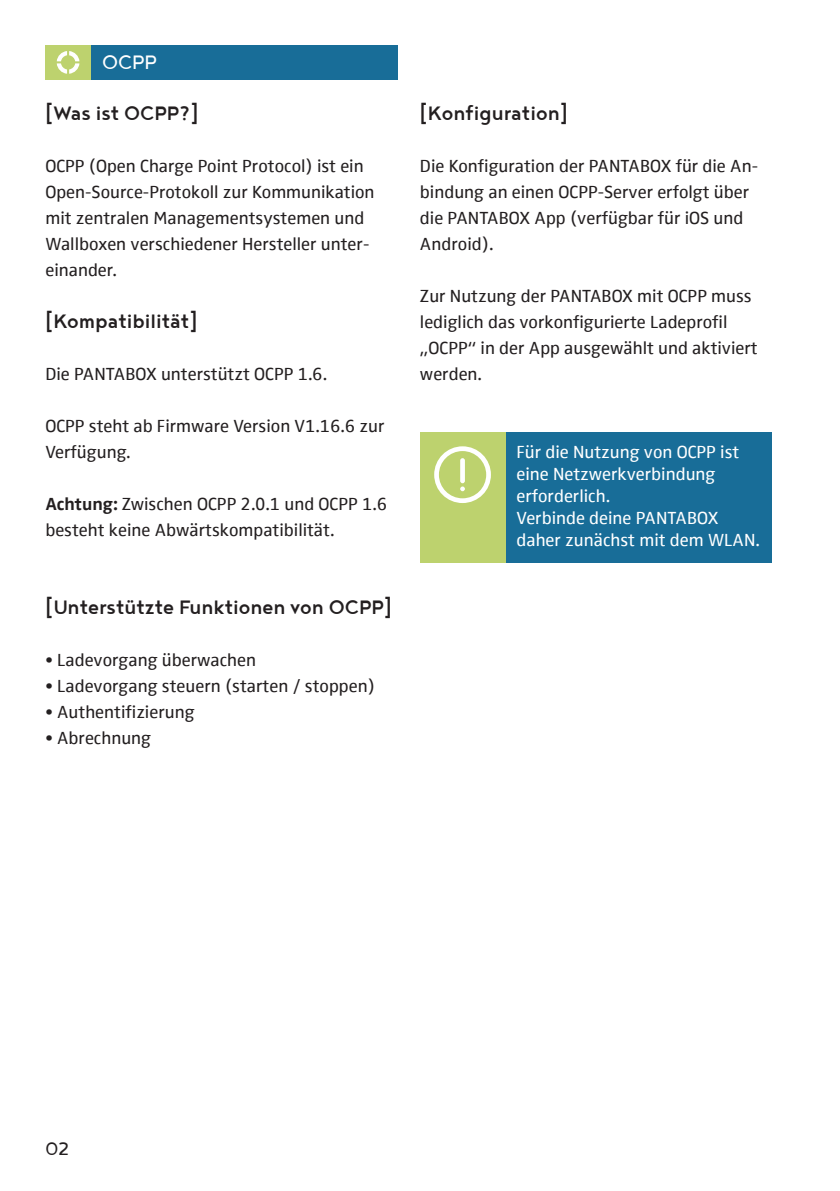
<style>
.page{position:relative;width:840px;height:1191px;background:#fff}
.page>*{position:absolute;margin:0;border:0;box-sizing:border-box;transform-origin:0 0}
.t1{font:500 24px "Noyh";color:#231f20}
.t2{font:24px "Noyh";color:#fff}
.t3{font:22px "Noyh";color:#231f20}
.t4{font:18px/26px "Zwo Offc Pro";color:#231f20}
.t5{font:18px/22px "Zwo Offc Pro";color:#fff}
.s1{font-weight:700}
</style>
<div class="page">
<div style="left:45px;top:45px;width:46px;height:34px;background:#bdd26e"></div>
<div style="left:91px;top:45px;width:306px;height:34px;background:#186d98"></div>
<svg style="left:57px;top:51px;width:22px;height:23px"></svg>
<div style="left:505px;top:432px;width:266px;height:130px;background:#186d98"></div>
<div style="left:420px;top:432px;width:85px;height:130px;background:#bdd26e"></div>
<svg style="left:434px;top:446px;width:56px;height:57px"></svg>
<h1 class="t2" style="left:102px;top:49px;width:56px">OCPP</h1>
<h1 class="t1" style="left:45px;top:100px;width:154px">[Was ist OCPP?]</h1>
<p class="t4" style="left:45px;top:152px;width:330px">OCPP (Open Charge Point Protocol) ist ein Open-Source-Protokoll zur Kommunikation mit zentralen Managementsystemen und Wallboxen verschiedener Hersteller unter&shy;einander.</p>
<h1 class="t1" style="left:45px;top:308px;width:153px">[Kompatibilität]</h1>
<p class="t4" style="left:45px;top:360px;width:283px">Die PANTABOX unterstützt OCPP 1.6.</p>
<p class="t4" style="left:45px;top:412px;width:340px">OCPP steht ab Firmware Version V1.16.6 zur<br>Verfügung.</p>
<p class="t4" style="left:45px;top:490px;width:343px"><span class="s1">Achtung:</span> Zwischen OCPP 2.0.1 und OCPP 1.6 besteht keine Abwärtskompatibilität.</p>
<h1 class="t1" style="left:45px;top:594px;width:347px">[Unterstützte Funktionen von OCPP]</h1>
<p class="t4" style="left:45px;top:646px;width:212px">• Ladevorgang überwachen</p>
<p class="t4" style="left:45px;top:672px;width:331px">• Ladevorgang steuern (starten / stoppen)</p>
<p class="t4" style="left:45px;top:698px;width:151px">• Authentifizierung</p>
<p class="t4" style="left:45px;top:724px;width:107px">• Abrechnung</p>
<h1 class="t1" style="left:420px;top:100px;width:149px">[Konfiguration]</h1>
<p class="t4" style="left:420px;top:152px;width:339px">Die Konfiguration der PANTABOX für die An&shy;bindung an einen OCPP-Server erfolgt über die PANTABOX App (verfügbar für iOS und Android).</p>
<p class="t4" style="left:420px;top:282px;width:339px">Zur Nutzung der PANTABOX mit OCPP muss lediglich das vorkonfigurierte Ladeprofil „OCPP“ in der App ausgewählt und aktiviert werden.</p>
<p class="t5" style="left:516px;top:440px;width:245px">Für die Nutzung von OCPP ist eine Netzwerkverbindung erforderlich.<br>Verbinde deine PANTABOX daher zunächst mit dem WLAN.</p>
<p class="t3" style="left:45px;top:1136px;width:25px">02</p>
</div>
